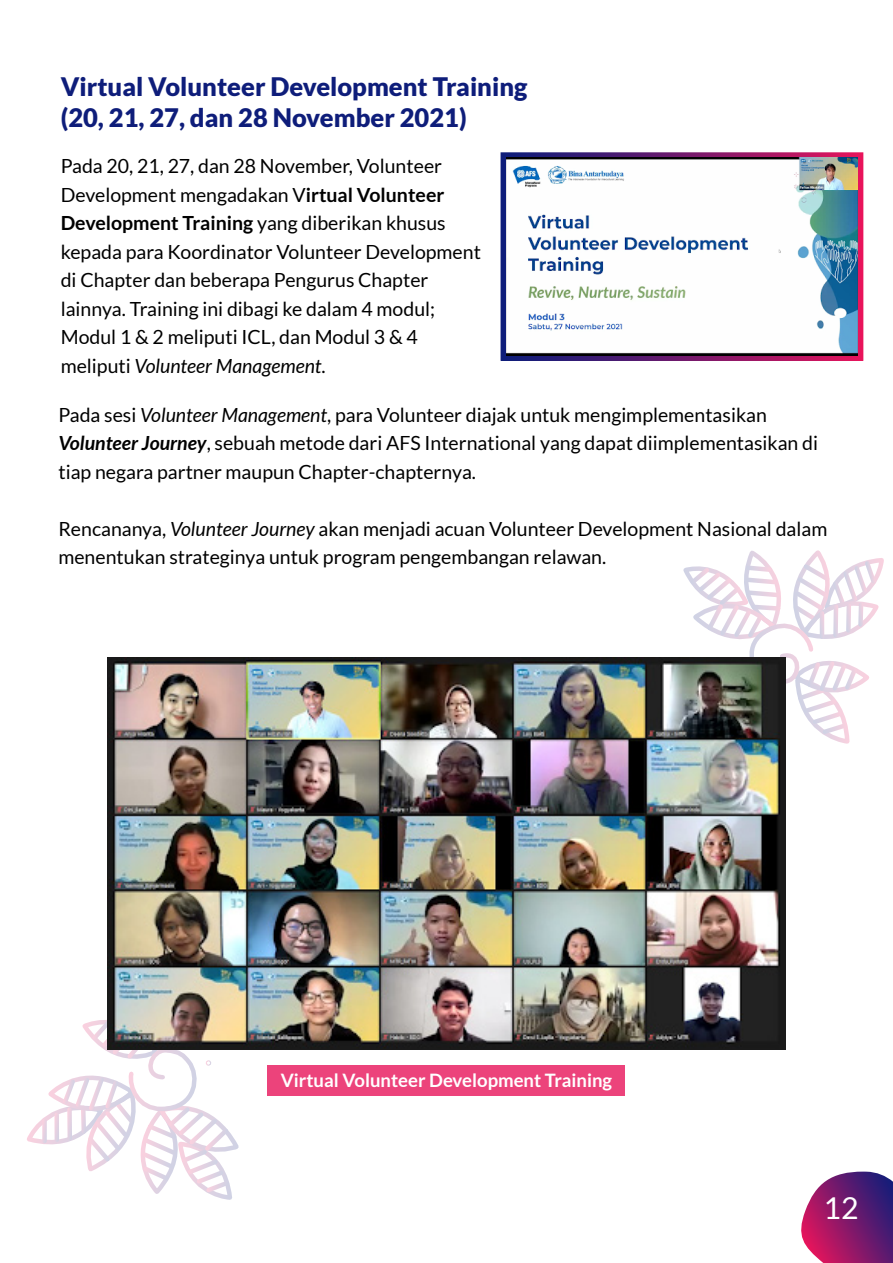
<style>
.page{position:relative;width:893px;height:1263px;background:#fff}
.page>*{position:absolute;margin:0;border:0;box-sizing:border-box;transform-origin:0 0}
.t1{font:30.15px "Lato";color:#fff}
.t2{font:900 25.5px/30.6px "Lato";color:#0e1d7a}
.t3{font:19.5px/28.5px "Lato";color:#000}
.t4{font:700 18.6px "Lato";color:#fff}
.s1{font-weight:700}
.s2{font-style:italic}
.s3{font-weight:700;font-style:italic}
</style>
<div class="page">
<svg style="left:504px;top:155px;width:356px;height:203px;background:#5a1b58"></svg>
<svg style="left:683px;top:550px;width:201px;height:194px"></svg>
<svg style="left:27px;top:966px;width:212px;height:234px"></svg>
<div style="left:267px;top:1065px;width:357px;height:31px;background:#ec437b"></div>
<svg style="left:801px;top:1171px;width:92px;height:92px;background:#8c387f"></svg>
<img style="left:506px;top:158px;width:351px;height:197px">
<img style="left:108px;top:657px;width:677px;height:392px">
<h2 class="t2" style="left:61px;top:71px;width:468px">Virtual Volunteer Development Training (20, 21, 27, dan 28 November 2021)</h2>
<p class="t3" style="left:61px;top:152px;width:422px">Pada 20, 21, 27, dan 28 November, Volunteer Development mengadakan V<span class="s1">irtual Volunteer Development Training</span> yang diberikan khusus kepada para Koordinator Volunteer Development di Chapter dan beberapa Pengurus Chapter lainnya. Training ini dibagi ke dalam 4 modul; Modul 1 &amp; 2 meliputi ICL, dan Modul 3 &amp; 4 meliputi <span class="s2">Volunteer Management</span>.</p>
<p class="t3" style="left:58px;top:400px;width:761px">Pada sesi <span class="s2">Volunteer Management</span>, para Volunteer diajak untuk mengimplementasikan<br><span class="s3">Volunteer Journey</span>, sebuah metode dari AFS International yang dapat diimplementasikan di tiap negara partner maupun Chapter-chapternya.</p>
<p class="t3" style="left:58px;top:514px;width:770px">Rencananya, <span class="s2">Volunteer Journey</span> akan menjadi acuan Volunteer Development Nasional dalam menentukan strateginya untuk program pengembangan relawan.</p>
<p class="t4" style="left:281px;top:1069px;width:333px">Virtual Volunteer Development Training</p>
<h1 class="t1" style="left:823px;top:1191px;width:36px">12</h1>
</div>
